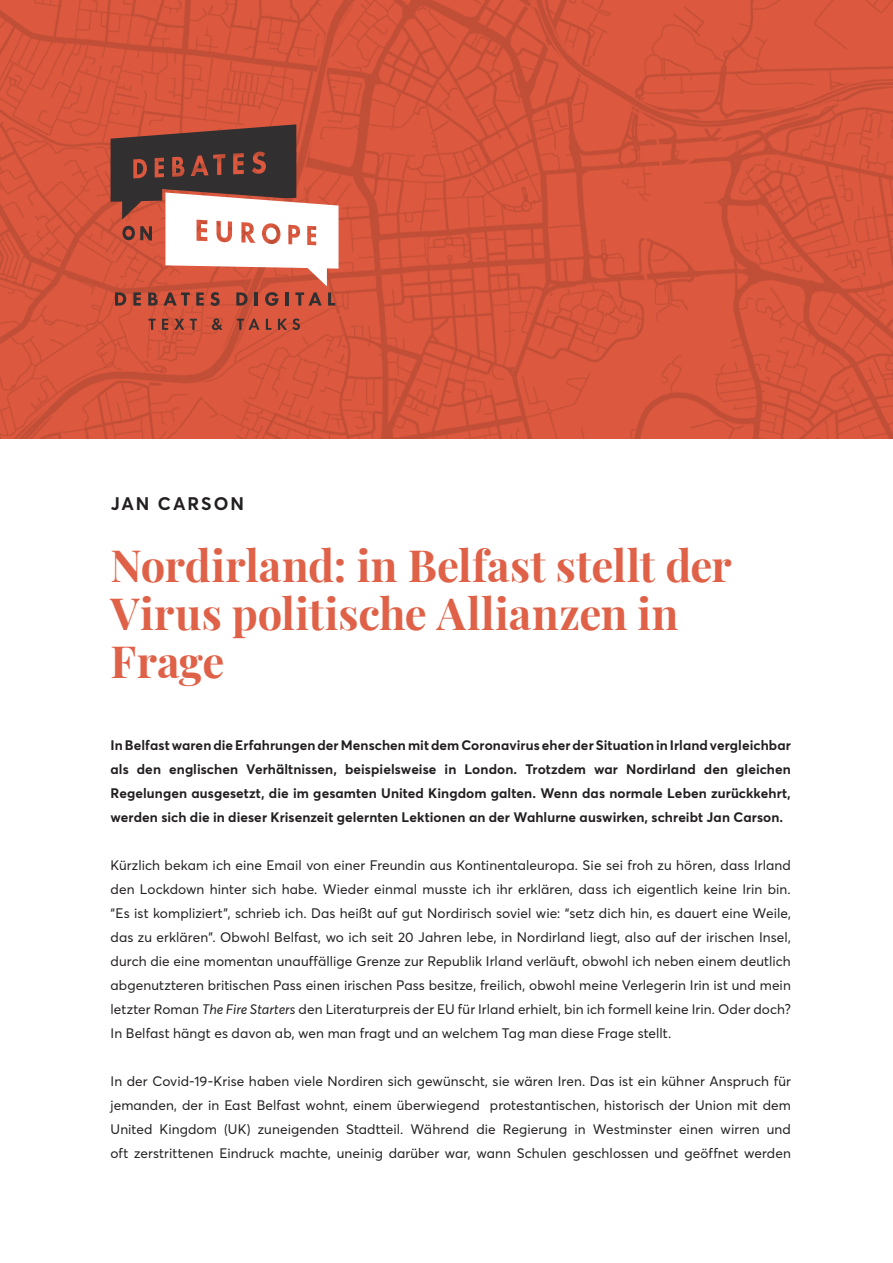
<style>
.page{position:relative;width:893px;height:1263px;background:#fff}
.page>*{position:absolute;margin:0;border:0;box-sizing:border-box;transform-origin:0 0}
.Body_Text{font:43.5px/48px "Playfair Display";color:#df6147}
.Body_Text-2{font:700 18px "Averta Std CY";letter-spacing:.115em;color:#231f20}
.Body_Text-3{font:13.65px/24px "Averta Std CY";letter-spacing:.005em;color:#231f20;text-align:justify}
.Body_Text-4{font:700 13.65px/24px "Averta Std CY";letter-spacing:.005em;color:#231f20;text-align:justify}
.s1{font-style:italic}
</style>
<div class="page">
<img style="left:0;top:0;width:893px;height:438px">
<svg style="left:115px;top:292px;width:11px;height:14px"></svg>
<svg style="left:133px;top:292px;width:8px;height:14px"></svg>
<svg style="left:148px;top:292px;width:42px;height:14px"></svg>
<svg style="left:196px;top:292px;width:8px;height:14px"></svg>
<svg style="left:210px;top:292px;width:10px;height:14px"></svg>
<svg style="left:236px;top:292px;width:12px;height:14px"></svg>
<hr style="left:255px;top:292px;width:3px;height:14px;background:#312f30">
<svg style="left:265px;top:292px;width:14px;height:14px"></svg>
<hr style="left:286px;top:292px;width:3px;height:14px;background:#312f30">
<svg style="left:295px;top:292px;width:27px;height:14px"></svg>
<svg style="left:328px;top:292px;width:7px;height:14px"></svg>
<svg style="left:149px;top:319px;width:7px;height:11px"></svg>
<svg style="left:162px;top:319px;width:6px;height:11px"></svg>
<svg style="left:174px;top:319px;width:10px;height:11px"></svg>
<svg style="left:190px;top:319px;width:7px;height:11px"></svg>
<svg style="left:212px;top:318px;width:11px;height:12px"></svg>
<svg style="left:237px;top:319px;width:23px;height:11px"></svg>
<svg style="left:266px;top:319px;width:5px;height:11px"></svg>
<svg style="left:278px;top:318px;width:22px;height:12px"></svg>
<svg style="left:111px;top:124px;width:228px;height:162px"></svg>
<p class="Body_Text-2" style="left:111px;top:491px;width:135px">JAN CARSON</p>
<p class="Body_Text" style="left:111px;top:538px;width:623px">Nordirland: in Belfast stellt der<br>Virus politische Allianzen in<br>Frage</p>
<p class="Body_Text-4" style="left:111px;top:733px;width:682px">In Belfast waren die Erfahrungen der Menschen mit dem Coronavirus eher der Situation in Irland vergleichbar als den englischen Verhältnissen, beispielsweise in London. Trotzdem war Nordirland den gleichen Regelungen ausgesetzt, die im gesamten United Kingdom galten. Wenn das normale Leben zurückkehrt, werden sich die in dieser Krisenzeit gelernten Lektionen an der Wahlurne auswirken, schreibt Jan Carson.</p>
<p class="Body_Text-3" style="left:111px;top:853px;width:682px">Kürzlich bekam ich eine Email von einer Freundin aus Kontinentaleuropa. Sie sei froh zu hören, dass Irland den Lockdown hinter sich habe. Wieder einmal musste ich ihr erklären, dass ich eigentlich keine Irin bin. “Es ist kompliziert”, schrieb ich. Das heißt auf gut Nordirisch soviel wie: “setz dich hin, es dauert eine Weile, das zu erklären”. Obwohl Belfast, wo ich seit 20 Jahren lebe, in Nordirland liegt, also auf der irischen Insel, durch die eine momentan unauffällige Grenze zur Republik Irland verläuft, obwohl ich neben einem deutlich abgenutzteren britischen Pass einen irischen Pass besitze, freilich, obwohl meine Verlegerin Irin ist und mein letzter Roman <span class="s1">The Fire Starters</span> den Literaturpreis der EU für Irland erhielt, bin ich formell keine Irin. Oder doch?<br>In Belfast hängt es davon ab, wen man fragt und an welchem Tag man diese Frage stellt.</p>
<p class="Body_Text-3" style="left:111px;top:1069px;width:682px">In der Covid-19-Krise haben viele Nordiren sich gewünscht, sie wären Iren. Das ist ein kühner Anspruch für jemanden, der in East Belfast wohnt, einem überwiegend protestantischen, historisch der Union mit dem United Kingdom (UK) zuneigenden Stadtteil. Während die Regierung in Westminster einen wirren und oft zerstrittenen Eindruck machte, uneinig darüber war, wann Schulen geschlossen und geöffnet werden</p>
</div>
